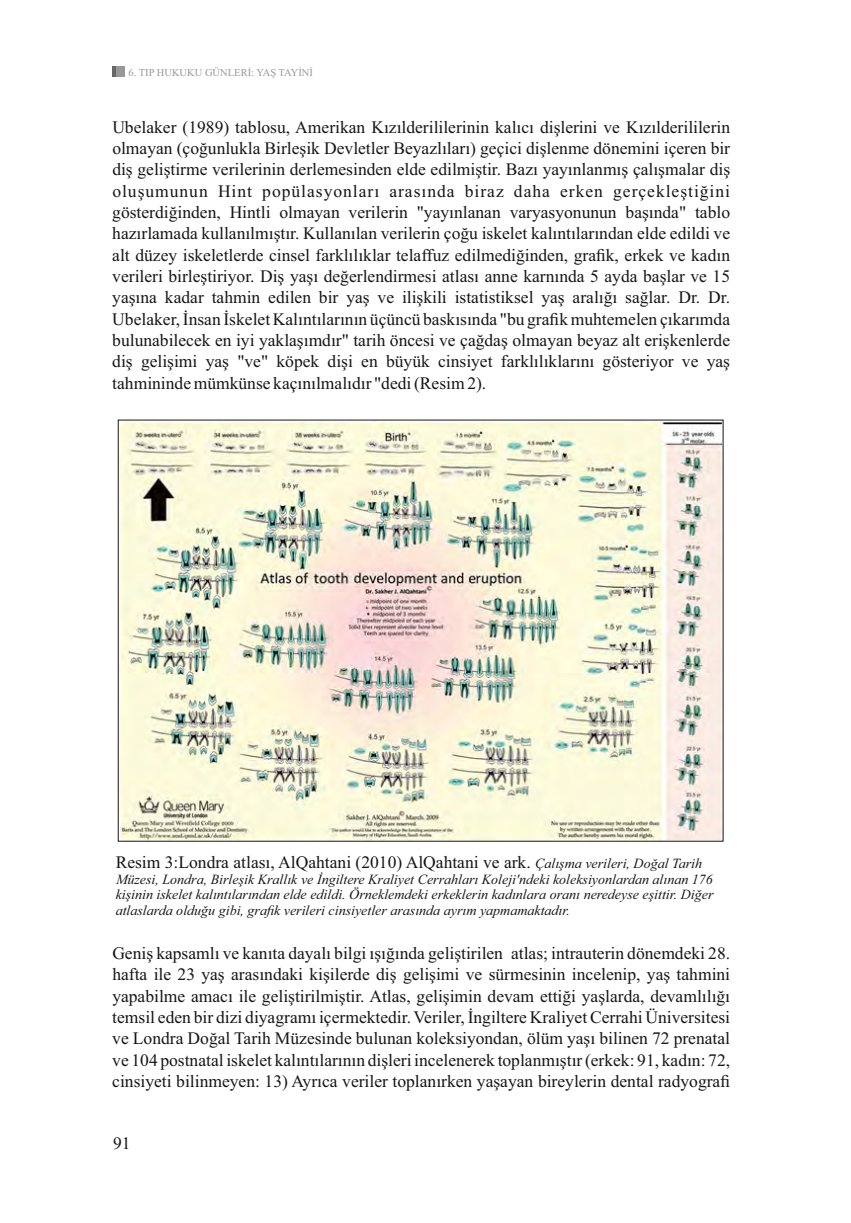
<style>
.page{position:relative;width:851px;height:1223px;background:#fff}
.page>*{position:absolute;margin:0;border:0;box-sizing:border-box;transform-origin:0 0}
.t1{font:17.5px/21.3px "Times New Roman";color:#151616;text-align:justify}
.t2{font:italic 14px/15.6px "Times New Roman";color:#151616;text-align:justify}
.t3{font:10.5px "Times New Roman";color:#989899}
.s1{font-style:italic;font-size:14px}
</style>
<div class="page">
<img style="left:120px;top:421px;width:601px;height:418px">
<div style="left:115px;top:67px;width:9px;height:10px;background:#989899"></div>
<svg style="left:113px;top:67px;width:3px;height:10px"></svg>
<p class="t3" style="left:128px;top:69px;width:186px">6. TIP HUKUKU GÜNLERİ: YAŞ TAYİNİ</p>
<p class="t1" style="left:112px;top:118px;width:619px">Ubelaker (1989) tablosu, Amerikan Kızılderililerinin kalıcı dişlerini ve Kızılderililerin olmayan (çoğunlukla Birleşik Devletler Beyazlıları) geçici dişlenme dönemini içeren bir diş geliştirme verilerinin derlemesinden elde edilmiştir. Bazı yayınlanmış çalışmalar diş oluşumunun Hint popülasyonları arasında biraz daha erken gerçekleştiğini gösterdiğinden, Hintli olmayan verilerin "yayınlanan varyasyonunun başında" tablo hazırlamada kullanılmıştır. Kullanılan verilerin çoğu iskelet kalıntılarından elde edildi ve alt düzey iskeletlerde cinsel farklılıklar telaffuz edilmediğinden, grafik, erkek ve kadın verileri birleştiriyor. Diş yaşı değerlendirmesi atlası anne karnında 5 ayda başlar ve 15 yaşına kadar tahmin edilen bir yaş ve ilişkili istatistiksel yaş aralığı sağlar. Dr. Dr.<br>Ubelaker, İnsan İskelet Kalıntılarının üçüncü baskısında "bu grafik muhtemelen çıkarımda bulunabilecek en iyi yaklaşımdır" tarih öncesi ve çağdaş olmayan beyaz alt erişkenlerde diş gelişimi yaş "ve" köpek dişi en büyük cinsiyet farklılıklarını gösteriyor ve yaş tahmininde mümkünse kaçınılmalıdır "dedi (Resim 2).</p>
<p class="t1" style="left:116px;top:852px;width:587px">Resim 3:Londra atlası, AlQahtani (2010) AlQahtani ve ark. <span class="s1">Çalışma verileri, Doğal Tarih</span></p>
<p class="t2" style="left:116px;top:872px;width:599px">Müzesi, Londra, Birleşik Krallık ve İngiltere Kraliyet Cerrahları Koleji'ndeki koleksiyonlardan alınan 176 kişinin iskelet kalıntılarından elde edildi. Örneklemdeki erkeklerin kadınlara oranı neredeyse eşittir. Diğer atlaslarda olduğu gibi, grafik verileri cinsiyetler arasında ayrım yapmamaktadır.</p>
<p class="t1" style="left:112px;top:944px;width:619px">Geniş kapsamlı ve kanıta dayalı bilgi ışığında geliştirilen atlas; intrauterin dönemdeki 28. hafta ile 23 yaş arasındaki kişilerde diş gelişimi ve sürmesinin incelenip, yaş tahmini yapabilme amacı ile geliştirilmiştir. Atlas, gelişimin devam ettiği yaşlarda, devamlılığı temsil eden bir dizi diyagramı içermektedir. Veriler, İngiltere Kraliyet Cerrahi Üniversitesi ve Londra Doğal Tarih Müzesinde bulunan koleksiyondan, ölüm yaşı bilinen 72 prenatal ve 104 postnatal iskelet kalıntılarının dişleri incelenerek toplanmıştır (erkek: 91, kadın: 72, cinsiyeti bilinmeyen: 13) Ayrıca veriler toplanırken yaşayan bireylerin dental radyografi</p>
<p class="t1" style="left:113px;top:1133px;width:19px">91</p>
</div>
